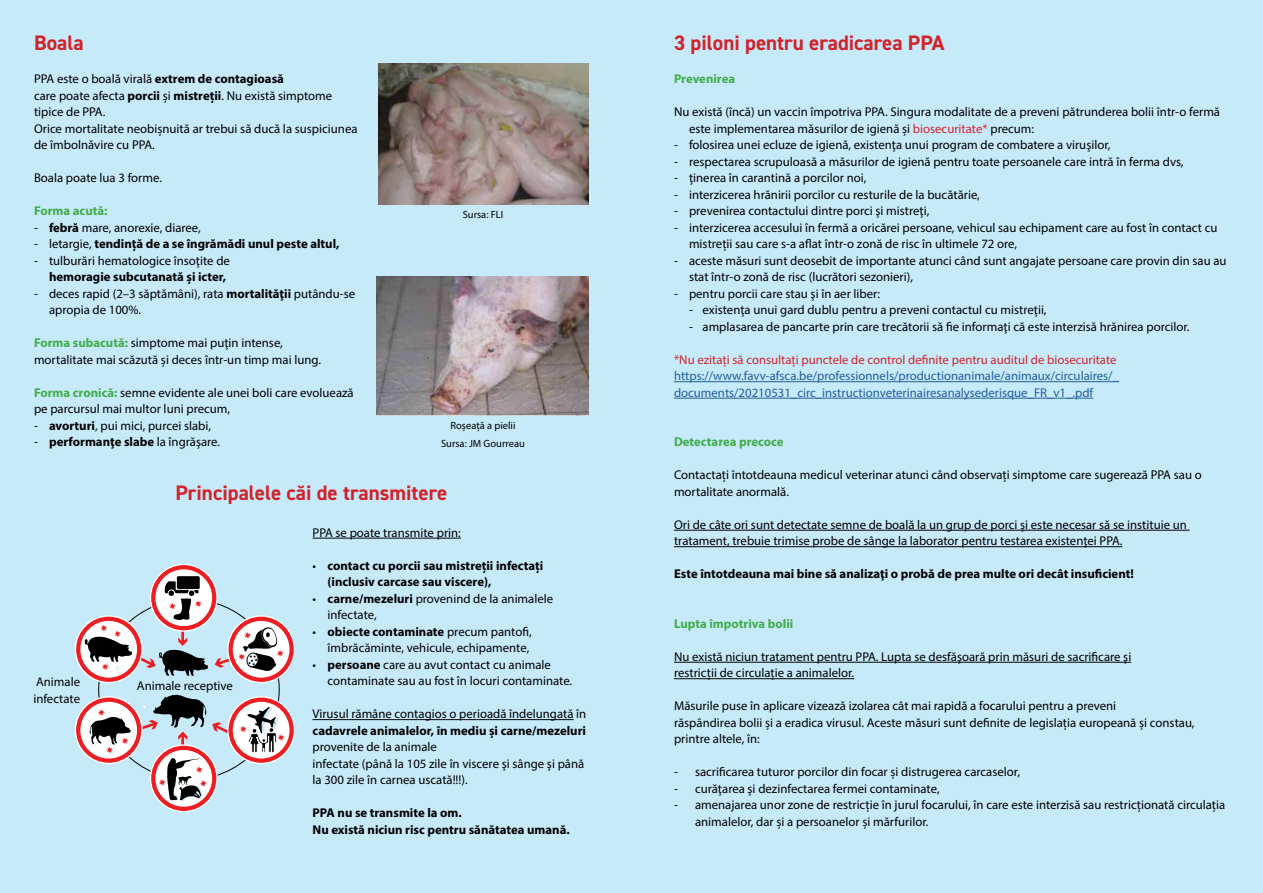
<style>
.page{position:relative;width:1263px;height:893px;background:#c7eafb}
.page>*{position:absolute;margin:0;border:0;box-sizing:border-box;transform-origin:0 0}
.t1{font:700 21px "DIN2014";color:#d2232a}
.t2{font:12.75px/16.5px "Myriad Pro";color:#000}
.t3{font:700 12.75px/16.5px "Myriad Pro";color:#000}
.t4{font:12.75px/16.5px "Myriad Pro";color:#215e9e}
.t5{font:12.75px "Myriad Pro";color:#d2232a}
.t6{font:700 12.75px "Myriad Pro";color:#41ad49}
.t7{font:10.5px/18px "Myriad Pro";color:#000;text-align:center}
.s1{font-weight:700}
.s2{font-weight:400}
.s3{font-weight:700;color:#41ad49}
.s4{color:#d2232a}
</style>
<div class="page">
<svg style="left:74px;top:694px;width:221px;height:119px"></svg>
<svg style="left:74px;top:564px;width:221px;height:120px"></svg>
<img style="left:378px;top:64px;width:210px;height:141px">
<img style="left:377px;top:276px;width:212px;height:139px">
<hr style="left:674px;top:381px;width:445px;height:1px;background:#215e9e">
<hr style="left:674px;top:398px;width:419px;height:1px;background:#215e9e">
<hr style="left:674px;top:530px;width:515px;height:1px;background:#000">
<hr style="left:674px;top:546px;width:448px;height:1px;background:#000">
<hr style="left:674px;top:662px;width:457px;height:1px;background:#000">
<hr style="left:674px;top:678px;width:180px;height:1px;background:#000">
<hr style="left:313px;top:538px;width:148px;height:1px;background:#000">
<hr style="left:313px;top:719px;width:260px;height:1px;background:#000">
<h1 class="t1" style="left:34px;top:29px;width:51px">Boala</h1>
<p class="t2" style="left:34px;top:71px;width:325px">PPA este o boală virală <span class="s1">extrem de contagioasă<br></span>care poate afecta <span class="s1">porcii</span> și <span class="s1">mistreții</span>. Nu există simptome tipice de PPA.<br>Orice mortalitate neobișnuită ar trebui să ducă la suspiciunea de îmbolnăvire cu PPA.</p>
<p class="t2" style="left:34px;top:170px;width:129px">Boala poate lua 3 forme.</p>
<p class="t6" style="left:34px;top:203px;width:75px">Forma acută:</p>
<p class="t2" style="left:34px;top:219px;width:168px">- <span class="s1">febră</span> mare, anorexie, diaree,</p>
<p class="t3" style="left:34px;top:235px;width:307px"><span class="s2">- letargie,</span> tendință de a se îngrămădi unul peste altul,</p>
<p class="t2" style="left:34px;top:252px;width:197px">- tulburări hematologice însoţite de</p>
<p class="t3" style="left:49px;top:268px;width:179px">hemoragie subcutanată și icter,</p>
<p class="t2" style="left:49px;top:285px;width:308px;text-indent:-15px">- deces rapid (2–3 săptămâni), rata <span class="s1">mortalităţii</span> putându-se apropia de 100%.</p>
<p class="t2" style="left:34px;top:335px;width:289px"><span class="s3">Forma subacută:</span> simptome mai puţin intense, mortalitate mai scăzută și deces într-un timp mai lung.</p>
<p class="t2" style="left:34px;top:384px;width:321px"><span class="s3">Forma cronică:</span> semne evidente ale unei boli care evoluează pe parcursul mai multor luni precum,</p>
<p class="t2" style="left:34px;top:417px;width:179px">- <span class="s1">avorturi</span>, pui mici, purcei slabi,</p>
<p class="t3" style="left:34px;top:433px;width:188px"><span class="s2">-</span> performanţe slabe <span class="s2">la îngrăşare.</span></p>
<p class="t7" style="left:463px;top:206px;width:42px">Sursa: FLI</p>
<p class="t7" style="left:441px;top:416px;width:85px">Roșeață a pielii<br>Sursa: JM Gourreau</p>
<h1 class="t1" style="left:175px;top:479px;width:273px">Principalele căi de transmitere</h1>
<p class="t2" style="left:33px;top:673px;width:48px">Animale infectate</p>
<p class="t2" style="left:137px;top:677px;width:98px">Animale receptive</p>
<p class="t2" style="left:313px;top:524px;width:150px">PPA se poate transmite prin:</p>
<p class="t3" style="left:328px;top:557px;width:217px;text-indent:-15px"><span class="s2">•</span> contact cu porcii sau mistreții infectați (inclusiv carcase sau viscere),</p>
<p class="t2" style="left:328px;top:590px;width:227px;text-indent:-15px">• <span class="s1">carne/mezeluri</span> provenind de la animalele infectate,</p>
<p class="t2" style="left:313px;top:623px;width:221px;text-align:right">• <span class="s1">obiecte contaminate</span> precum pantofi, îmbrăcăminte, vehicule, echipamente,</p>
<p class="t2" style="left:328px;top:656px;width:246px;text-indent:-15px">• <span class="s1">persoane</span> care au avut contact cu animale contaminate sau au fost în locuri contaminate.</p>
<p class="t2" style="left:313px;top:706px;width:275px">Virusul rămâne contagios o perioadă îndelungată în</p>
<p class="t3" style="left:313px;top:722px;width:275px">cadavrele animalelor, în mediu și carne/mezeluri</p>
<p class="t2" style="left:313px;top:739px;width:273px">provenite de la animale<br>infectate (până la 105 zile în viscere şi sânge şi până la 300 zile în carnea uscată!!!).</p>
<p class="t3" style="left:313px;top:804px;width:259px">PPA nu se transmite la om.<br>Nu există niciun risc pentru sănătatea umană.</p>
<h1 class="t1" style="left:674px;top:29px;width:272px">3 piloni pentru eradicarea PPA</h1>
<p class="t6" style="left:674px;top:71px;width:63px">Prevenirea</p>
<p class="t2" style="left:689px;top:104px;width:533px;text-indent:-15px">Nu există (încă) un vaccin împotriva PPA. Singura modalitate de a preveni pătrunderea bolii într-o fermă este implementarea măsurilor de igienă și <span class="s4">biosecuritate*</span> precum:</p>
<p class="t2" style="left:674px;top:137px;width:438px">- folosirea unei ecluze de igienă, existenţa unui program de combatere a viruşilor,</p>
<p class="t2" style="left:674px;top:153px;width:511px">- respectarea scrupuloasă a măsurilor de igienă pentru toate persoanele care intră în ferma dvs,</p>
<p class="t2" style="left:674px;top:170px;width:194px">- ţinerea în carantină a porcilor noi,</p>
<p class="t2" style="left:674px;top:186px;width:307px">- interzicerea hrănirii porcilor cu resturile de la bucătărie,</p>
<p class="t2" style="left:674px;top:203px;width:257px">- prevenirea contactului dintre porci şi mistreţi,</p>
<p class="t2" style="left:689px;top:219px;width:530px;text-indent:-15px">- interzicerea accesului în fermă a oricărei persoane, vehicul sau echipament care au fost în contact cu mistreții sau care s-a aflat într-o zonă de risc în ultimele 72 ore,</p>
<p class="t2" style="left:689px;top:252px;width:539px;text-indent:-15px">- aceste măsuri sunt deosebit de importante atunci când sunt angajate persoane care provin din sau au stat într-o zonă de risc (lucrători sezonieri),</p>
<p class="t2" style="left:674px;top:285px;width:208px">- pentru porcii care stau şi în aer liber:</p>
<p class="t2" style="left:689px;top:302px;width:359px">- existenţa unui gard dublu pentru a preveni contactul cu mistreţii,</p>
<p class="t2" style="left:689px;top:318px;width:502px">- amplasarea de pancarte prin care trecătorii să fie informaţi că este interzisă hrănirea porcilor.</p>
<p class="t5" style="left:674px;top:352px;width:444px">*Nu ezitați să consultați punctele de control definite pentru auditul de biosecuritate</p>
<p class="t4" style="left:674px;top:368px;width:446px">https://www.favv-afsca.be/professionnels/productionanimale/animaux/circulaires/_ documents/20210531_circ_instructionveterinairesanalysederisque_FR_v1_.pdf</p>
<p class="t6" style="left:674px;top:434px;width:111px">Detectarea precoce</p>
<p class="t2" style="left:674px;top:467px;width:529px">Contactați întotdeauna medicul veterinar atunci când observați simptome care sugerează PPA sau o mortalitate anormală.</p>
<p class="t2" style="left:674px;top:516px;width:514px">Ori de câte ori sunt detectate semne de boală la un grup de porci și este necesar să se instituie un tratament, trebuie trimise probe de sânge la laborator pentru testarea existenţei PPA.</p>
<p class="t3" style="left:674px;top:565px;width:461px">Este întotdeauna mai bine să analizaţi o probă de prea multe ori decât insuficient!</p>
<p class="t6" style="left:674px;top:615px;width:121px">Lupta împotriva bolii</p>
<p class="t2" style="left:674px;top:648px;width:459px">Nu există niciun tratament pentru PPA. Lupta se desfăşoară prin măsuri de sacrificare şi restricții de circulație a animalelor.</p>
<p class="t2" style="left:674px;top:698px;width:522px">Măsurile puse în aplicare vizează izolarea cât mai rapidă a focarului pentru a preveni<br>răspândirea bolii și a eradica virusul. Aceste măsuri sunt definite de legislația europeană și constau, printre altele, în:</p>
<p class="t2" style="left:674px;top:764px;width:347px">- sacrificarea tuturor porcilor din focar și distrugerea carcaselor,</p>
<p class="t2" style="left:674px;top:780px;width:267px">- curăţarea şi dezinfectarea fermei contaminate,</p>
<p class="t2" style="left:695px;top:797px;width:532px;text-indent:-21px">- amenajarea unor zone de restricție în jurul focarului, în care este interzisă sau restricționată circulația animalelor, dar și a persoanelor și mărfurilor.</p>
</div>
